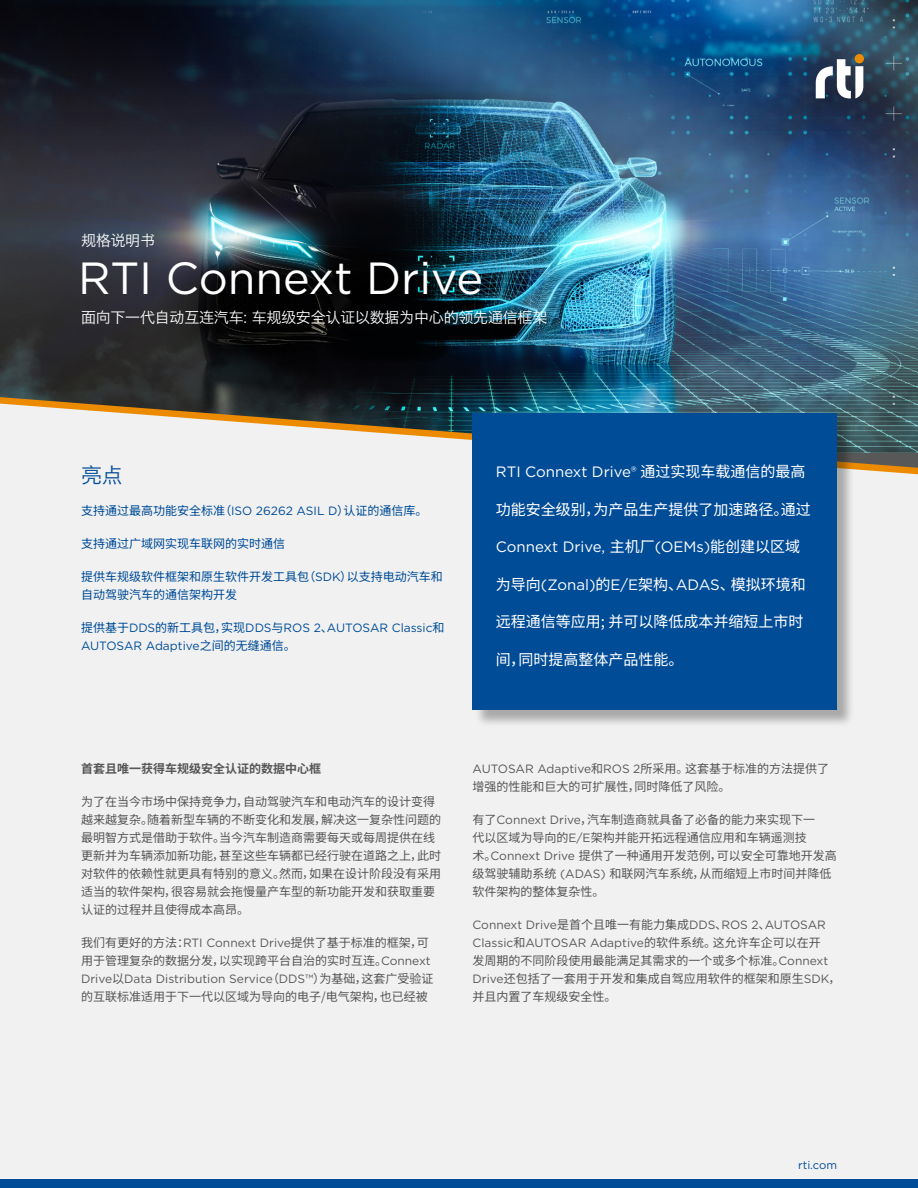
<style>
.page{position:relative;width:918px;height:1188px;background:#f1f1f2}
.page>*{position:absolute;margin:0;border:0;box-sizing:border-box;transform-origin:0 0}
.t1{font:45px "Gotham";color:#fff}
.t2{font:21px "Hiragino Sans GB W3";color:#004c97}
.t3{font:15px "Gotham";color:#fff}
.t4{font:15px "Noto Sans SC";color:#fff}
.t5{font:15px "Hiragino Sans GB W3";letter-spacing:-.015em;color:#fff}
.t6{font:12px/18px "Noto Sans SC";color:#585858}
.t7{font:12px/18px "Gotham";color:#585858}
.t8{font:12px/18px "Noto Sans SC";color:#004c97}
.t9{font:12px/18px "Gotham";color:#004c97}
.t10{font:700 12px "Noto Sans SC";color:#585858}
.t11{font:11.25px "Gotham";color:#004c97}
.s1{font-family:"Noto Sans SC"}
.s2{font-family:"Gotham"}
</style>
<div class="page">
<img style="left:0;top:0;width:918px;height:395px">
<div style="left:0;top:1179px;width:918px;height:9px;background:#004c97"></div>
<svg style="left:0;top:395px;width:918px;height:80px"></svg>
<div style="left:474px;top:414px;width:381px;height:313px;background:#000;opacity:.3"></div>
<div style="left:472px;top:413px;width:365px;height:297px;background:#004c97"></div>
<svg style="left:816px;top:59px;width:47px;height:39px"></svg>
<div style="left:855px;top:54px;width:9px;height:9px;background:#ed8b00;border-radius:50%"></div>
<p class="t5" style="left:81px;top:231px;width:76px">规格说明书</p>
<h1 class="t1" style="left:78px;top:250px;width:406px">RTI Connext Drive</h1>
<p class="t5" style="left:81px;top:308px;width:468px">面向下一代自动互连汽车: 车规级安全认证以数据为中心的领先通信框架</p>
<h2 class="t2" style="left:81px;top:462px;width:43px">亮点</h2>
<p class="t3" style="left:496px;top:462px;width:311px">RTI Connext Drive® <span class="s1">通过实现车载通信的最高</span></p>
<p class="t4" style="left:496px;top:501px;width:316px">功能安全级别，为产品生产提供了加速路径。通过</p>
<p class="t3" style="left:496px;top:537px;width:306px">Connext Drive, <span class="s1">主机厂</span>(OEMs)<span class="s1">能创建以区域</span></p>
<p class="t3" style="left:496px;top:575px;width:311px"><span class="s1">为导向</span>(Zonal)<span class="s1">的</span>E/E<span class="s1">架构、</span>ADAS<span class="s1">、模拟环境和</span></p>
<p class="t4" style="left:496px;top:613px;width:309px">远程通信等应用; 并可以降低成本并缩短上市时</p>
<p class="t4" style="left:496px;top:651px;width:189px">间，同时提高整体产品性能。</p>
<p class="t8" style="left:81px;top:501px;width:348px">支持通过最高功能安全标准（<span class="s2">ISO 26262 ASIL D</span>）认证的通信库。</p>
<p class="t8" style="left:81px;top:534px;width:205px">支持通过广域网实现车联网的实时通信</p>
<p class="t8" style="left:81px;top:567px;width:363px">提供车规级软件框架和原生软件开发工具包（<span class="s2">SDK</span>）以支持电动汽车和自动驾驶汽车的通信架构开发</p>
<p class="t9" style="left:81px;top:618px;width:365px"><span class="s1">提供基于</span>DDS<span class="s1">的新工具包，实现</span>DDS<span class="s1">与</span>ROS 2<span class="s1">、</span>AUTOSAR Classic<span class="s1">和<br></span>AUTOSAR Adaptive<span class="s1">之间的无缝通信。</span></p>
<p class="t10" style="left:81px;top:762px;width:241px">首套且唯一获得车规级安全认证的数据中心框</p>
<p class="t6" style="left:81px;top:793px;width:361px">为了在当今市场中保持竞争力，自动驾驶汽车和电动汽车的设计变得越来越复杂。随着新型车辆的不断变化和发展，解决这一复杂性问题的最明智方式是借助于软件。当今汽车制造商需要每天或每周提供在线更新并为车辆添加新功能，甚至这些车辆都已经行驶在道路之上，此时对软件的依赖性就更具有特别的意义。然而，如果在设计阶段没有采用适当的软件架构，很容易就会拖慢量产车型的新功能开发和获取重要认证的过程并且使得成本高昂。</p>
<p class="t6" style="left:81px;top:934px;width:351px">我们有更好的方法：<span class="s2">RTI Connext Drive</span>提供了基于标准的框架，可用于管理复杂的数据分发，以实现跨平台自治的实时互连。<span class="s2">Connext</span></p>
<p class="t7" style="left:81px;top:970px;width:354px">Drive<span class="s1">以</span>Data Distribution Service<span class="s1">（</span>DDS™<span class="s1">）为基础，这套广受验证</span></p>
<p class="t6" style="left:81px;top:988px;width:348px">的互联标准适用于下一代以区域为导向的电子/电气架构，也已经被</p>
<p class="t7" style="left:472px;top:760px;width:358px">AUTOSAR Adaptive<span class="s1">和</span>ROS 2<span class="s1">所采用。这套基于标准的方法提供了</span></p>
<p class="t6" style="left:472px;top:778px;width:260px">增强的性能和巨大的可扩展性，同时降低了风险。</p>
<p class="t6" style="left:472px;top:811px;width:366px">有了<span class="s2">Connext Drive</span>，汽车制造商就具备了必备的能力来实现下一<br>代以区域为导向的<span class="s2">E/E</span>架构并能开拓远程通信应用和车辆遥测技<br>术。<span class="s2">Connext Drive</span> 提供了一种通用开发范例，可以安全可靠地开发高级驾驶辅助系统 <span class="s2">(ADAS)</span> 和联网汽车系统，从而缩短上市时间并降低软件架构的整体复杂性。</p>
<p class="t7" style="left:472px;top:916px;width:355px">Connext Drive<span class="s1">是首个且唯一有能力集成</span>DDS<span class="s1">、</span>ROS 2<span class="s1">、</span>AUTOSAR<br>Classic<span class="s1">和</span>AUTOSAR Adaptive<span class="s1">的软件系统。这允许车企可以在开</span></p>
<p class="t6" style="left:472px;top:952px;width:370px">发周期的不同阶段使用最能满足其需求的一个或多个标准。<span class="s2">Connext<br>Drive</span>还包括了一套用于开发和集成自驾应用软件的框架和原生<span class="s2">SDK</span>，并且内置了车规级安全性。</p>
<p class="t11" style="left:798px;top:1158px;width:40px">rti.com</p>
</div>
